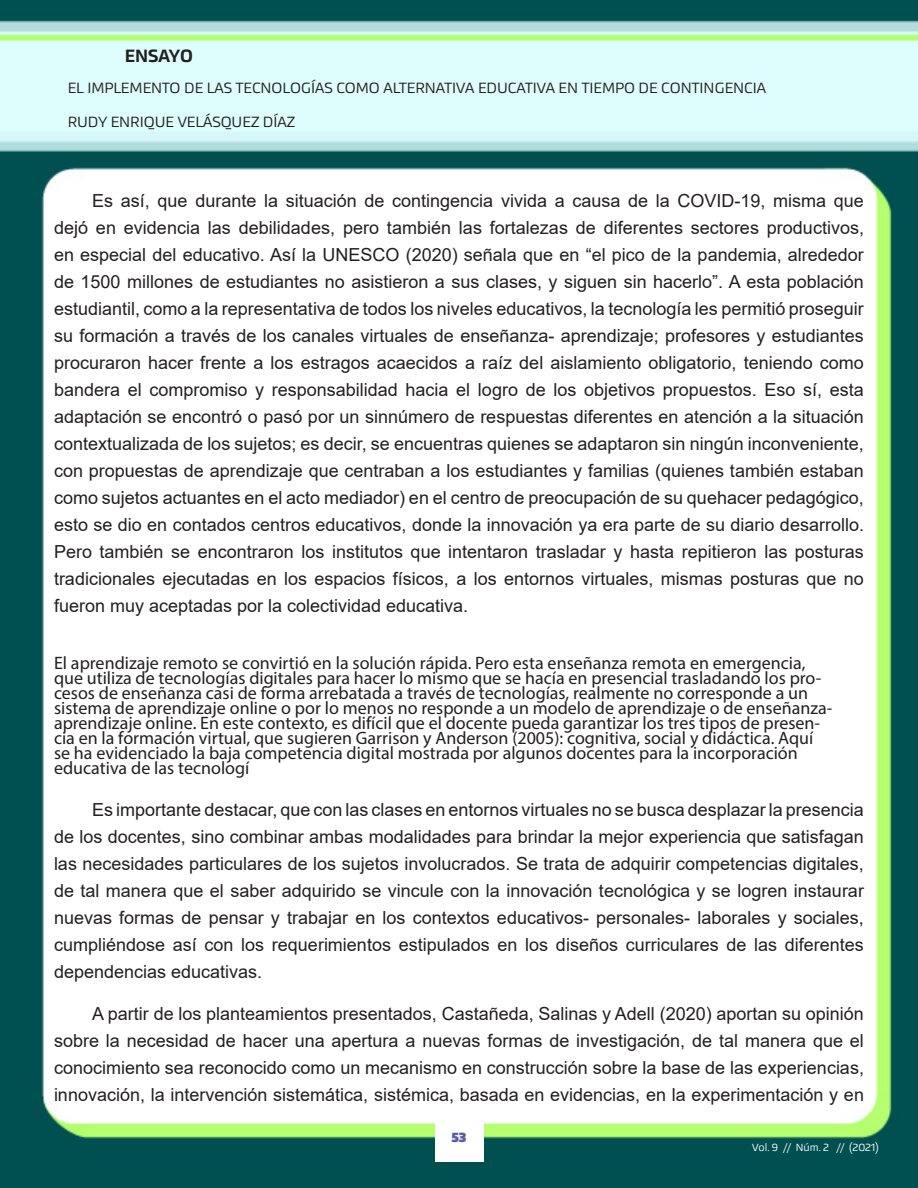
<style>
.page{position:relative;width:918px;height:1188px;background:#fff}
.page>*{position:absolute;margin:0;border:0;box-sizing:border-box;transform-origin:0 0}
.t1{font:18px/27px "Arial";color:#231f20;text-align:justify}
.t2{font:18px "Myriad Pro";color:#231f20}
.t3{font:500 18px "Akceler A";color:#231f20}
.t4{font:15px "Akceler A";color:#231f20}
.t5{font:700 13.5px "Akceler A";color:#5c5ea9}
.t6{font:10.5px "Akceler A";color:#fff}
</style>
<div class="page">
<img style="left:0;top:0;width:918px;height:1188px">
<div style="left:435px;top:1123px;width:48px;height:39px;background:#fff"></div>
<div style="left:54px;top:655px;width:810px;height:18px;background:#fff"></div>
<div style="left:54px;top:670px;width:810px;height:18px;background:#fff"></div>
<div style="left:54px;top:685px;width:810px;height:18px;background:#fff"></div>
<div style="left:54px;top:700px;width:810px;height:18px;background:#fff"></div>
<div style="left:54px;top:715px;width:810px;height:18px;background:#fff"></div>
<div style="left:54px;top:730px;width:810px;height:18px;background:#fff"></div>
<div style="left:54px;top:740px;width:810px;height:45px;background:#fff"></div>
<p class="t3" style="left:125px;top:42px;width:70px">ENSAYO</p>
<p class="t4" style="left:68px;top:76px;width:700px">EL IMPLEMENTO DE LAS TECNOLOGÍAS COMO ALTERNATIVA EDUCATIVA EN TIEMPO DE CONTINGENCIA</p>
<p class="t4" style="left:68px;top:111px;width:229px">RUDY ENRIQUE VELÁSQUEZ DÍAZ</p>
<p class="t1" style="left:54px;top:187px;width:812px;text-indent:38px">Es así, que durante la situación de contingencia vivida a causa de la COVID-19, misma que dejó en evidencia las debilidades, pero también las fortalezas de diferentes sectores productivos, en especial del educativo. Así la UNESCO (2020) señala que en “el pico de la pandemia, alrededor de 1500 millones de estudiantes no asistieron a sus clases, y siguen sin hacerlo”. A esta población estudiantil, como a la representativa de todos los niveles educativos, la tecnología les permitió proseguir su formación a través de los canales virtuales de enseñanza- aprendizaje; profesores y estudiantes procuraron hacer frente a los estragos acaecidos a raíz del aislamiento obligatorio, teniendo como bandera el compromiso y responsabilidad hacia el logro de los objetivos propuestos. Eso sí, esta adaptación se encontró o pasó por un sinnúmero de respuestas diferentes en atención a la situación contextualizada de los sujetos; es decir, se encuentras quienes se adaptaron sin ningún inconveniente, con propuestas de aprendizaje que centraban a los estudiantes y familias (quienes también estaban como sujetos actuantes en el acto mediador) en el centro de preocupación de su quehacer pedagógico, esto se dio en contados centros educativos, donde la innovación ya era parte de su diario desarrollo.<br>Pero también se encontraron los institutos que intentaron trasladar y hasta repitieron las posturas tradicionales ejecutadas en los espacios físicos, a los entornos virtuales, mismas posturas que no fueron muy aceptadas por la colectividad educativa.</p>
<p class="t2" style="left:54px;top:652px;width:753px">El aprendizaje remoto se convirtió en la solución rápida. Pero esta enseñanza remota en emergencia,</p>
<p class="t2" style="left:54px;top:667px;width:769px">que utiliza de tecnologías digitales para hacer lo mismo que se hacía en presencial trasladando los pro-</p>
<p class="t2" style="left:54px;top:682px;width:756px">cesos de enseñanza casi de forma arrebatada a través de tecnologías, realmente no corresponde a un</p>
<p class="t2" style="left:54px;top:697px;width:780px">sistema de aprendizaje online o por lo menos no responde a un modelo de aprendizaje o de enseñanza-</p>
<p class="t2" style="left:54px;top:712px;width:768px">aprendizaje online. En este contexto, es difícil que el docente pueda garantizar los tres tipos de presen-</p>
<p class="t2" style="left:54px;top:727px;width:761px">cia en la formación virtual, que sugieren Garrison y Anderson (2005): cognitiva, social y didáctica. Aquí</p>
<p class="t2" style="left:54px;top:742px;width:745px">se ha evidenciado la baja competencia digital mostrada por algunos docentes para la incorporación</p>
<p class="t2" style="left:54px;top:757px;width:197px">educativa de las tecnologí</p>
<p class="t1" style="left:54px;top:796px;width:812px;text-indent:38px">Es importante destacar, que con las clases en entornos virtuales no se busca desplazar la presencia de los docentes, sino combinar ambas modalidades para brindar la mejor experiencia que satisfagan las necesidades particulares de los sujetos involucrados. Se trata de adquirir competencias digitales, de tal manera que el saber adquirido se vincule con la innovación tecnológica y se logren instaurar nuevas formas de pensar y trabajar en los contextos educativos- personales- laborales y sociales, cumpliéndose así con los requerimientos estipulados en los diseños curriculares de las diferentes dependencias educativas.</p>
<p class="t1" style="left:54px;top:1000px;width:812px;text-indent:38px">A partir de los planteamientos presentados, Castañeda, Salinas y Adell (2020) aportan su opinión sobre la necesidad de hacer una apertura a nuevas formas de investigación, de tal manera que el conocimiento sea reconocido como un mecanismo en construcción sobre la base de las experiencias, innovación, la intervención sistemática, sistémica, basada en evidencias, en la experimentación y en</p>
<p class="t5" style="left:452px;top:1126px;width:16px">53</p>
<p class="t6" style="left:752px;top:1140px;width:128px">Vol. 9 // Núm. 2 // (2021)</p>
</div>
